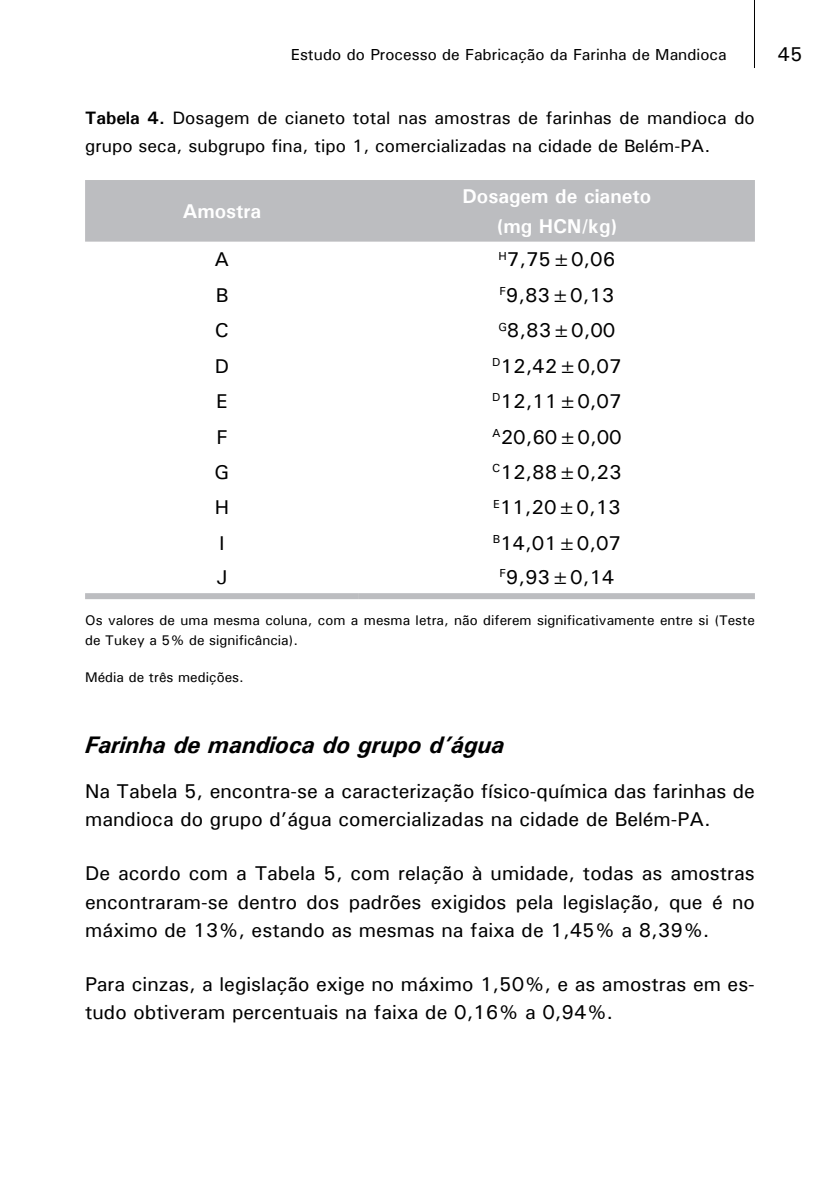
<style>
.page{position:relative;width:840px;height:1191px;background:#fff}
.page>*{position:absolute;margin:0;border:0;box-sizing:border-box;transform-origin:0 0}
.t1{font:italic 700 24px "Univers";color:#000}
.t2{font:500 20px/28px "Univers";color:#000}
.t3{font:700 20px/30px "Univers";color:#fff;text-align:center}
.t4{font:500 18px/28px "Univers";color:#000}
.t5{font:500 16px "Univers";color:#000}
.t6{font:500 14px/20px "Univers";color:#000}
.s1{font-weight:700}
</style>
<div class="page">
<hr style="left:753px;top:0;width:1px;height:68px;background:#000">
<div style="left:85px;top:180px;width:669px;height:62px;background:#bcbdc0"></div>
<div style="left:85px;top:593px;width:273px;height:6px;background:#bcbdc0"></div>
<div style="left:358px;top:593px;width:396px;height:6px;background:#bcbdc0"></div>
<p class="t5" style="left:291px;top:44px;width:437px">Estudo do Processo de Fabricação da Farinha de Mandioca</p>
<p class="t2" style="left:777px;top:39px;width:27px">45</p>
<p class="t4" style="left:85px;top:104px;width:671px"><span class="s1">Tabela 4.</span> Dosagem de cianeto total nas amostras de farinhas de mandioca do grupo seca, subgrupo fina, tipo 1, comercializadas na cidade de Belém-PA.</p>
<p class="t3" style="left:182px;top:195px;width:80px">Amostra</p>
<p class="t3" style="left:462px;top:180px;width:190px">Dosagem de cianeto (mg HCN/kg)</p>
<p class="t2" style="left:214px;top:245px;width:16px">A</p>
<p class="t2" style="left:498px;top:245px;width:118px"><sup>H</sup>7,75±0,06</p>
<p class="t2" style="left:215px;top:280px;width:14px">B</p>
<p class="t2" style="left:499px;top:280px;width:116px"><sup>F</sup>9,83±0,13</p>
<p class="t2" style="left:215px;top:316px;width:16px">C</p>
<p class="t2" style="left:498px;top:316px;width:119px"><sup>G</sup>8,83±0,00</p>
<p class="t2" style="left:215px;top:351px;width:16px">D</p>
<p class="t2" style="left:492px;top:351px;width:131px"><sup>D</sup>12,42±0,07</p>
<p class="t2" style="left:216px;top:387px;width:13px">E</p>
<p class="t2" style="left:492px;top:387px;width:131px"><sup>D</sup>12,11±0,07</p>
<p class="t2" style="left:216px;top:422px;width:13px">F</p>
<p class="t2" style="left:492px;top:422px;width:131px"><sup>A</sup>20,60±0,00</p>
<p class="t2" style="left:214px;top:457px;width:16px">G</p>
<p class="t2" style="left:492px;top:457px;width:131px"><sup>C</sup>12,88±0,23</p>
<p class="t2" style="left:215px;top:493px;width:16px">H</p>
<p class="t2" style="left:492px;top:493px;width:129px"><sup>E</sup>11,20±0,13</p>
<p class="t2" style="left:219px;top:528px;width:7px">I</p>
<p class="t2" style="left:492px;top:528px;width:130px"><sup>B</sup>14,01±0,07</p>
<p class="t2" style="left:216px;top:562px;width:13px">J</p>
<p class="t2" style="left:499px;top:562px;width:116px"><sup>F</sup>9,93±0,14</p>
<p class="t6" style="left:85px;top:610px;width:671px">Os valores de uma mesma coluna, com a mesma letra, não diferem significativamente entre si (Teste de Tukey a 5% de significância).</p>
<p class="t6" style="left:85px;top:667px;width:160px">Média de três medições.</p>
<p class="t1" style="left:85px;top:730px;width:420px">Farinha de mandioca do grupo d’água</p>
<p class="t2" style="left:85px;top:777px;width:671px">Na Tabela 5, encontra-se a caracterização físico-química das farinhas de mandioca do grupo d’água comercializadas na cidade de Belém-PA.</p>
<p class="t2" style="left:85px;top:859px;width:671px;text-align:justify">De acordo com a Tabela 5, com relação à umidade, todas as amostras encontraram-se dentro dos padrões exigidos pela legislação, que é no máximo de 13%, estando as mesmas na faixa de 1,45% a 8,39%.</p>
<p class="t2" style="left:85px;top:969px;width:671px">Para cinzas, a legislação exige no máximo 1,50%, e as amostras em es&shy;tudo obtiveram percentuais na faixa de 0,16% a 0,94%.</p>
</div>
